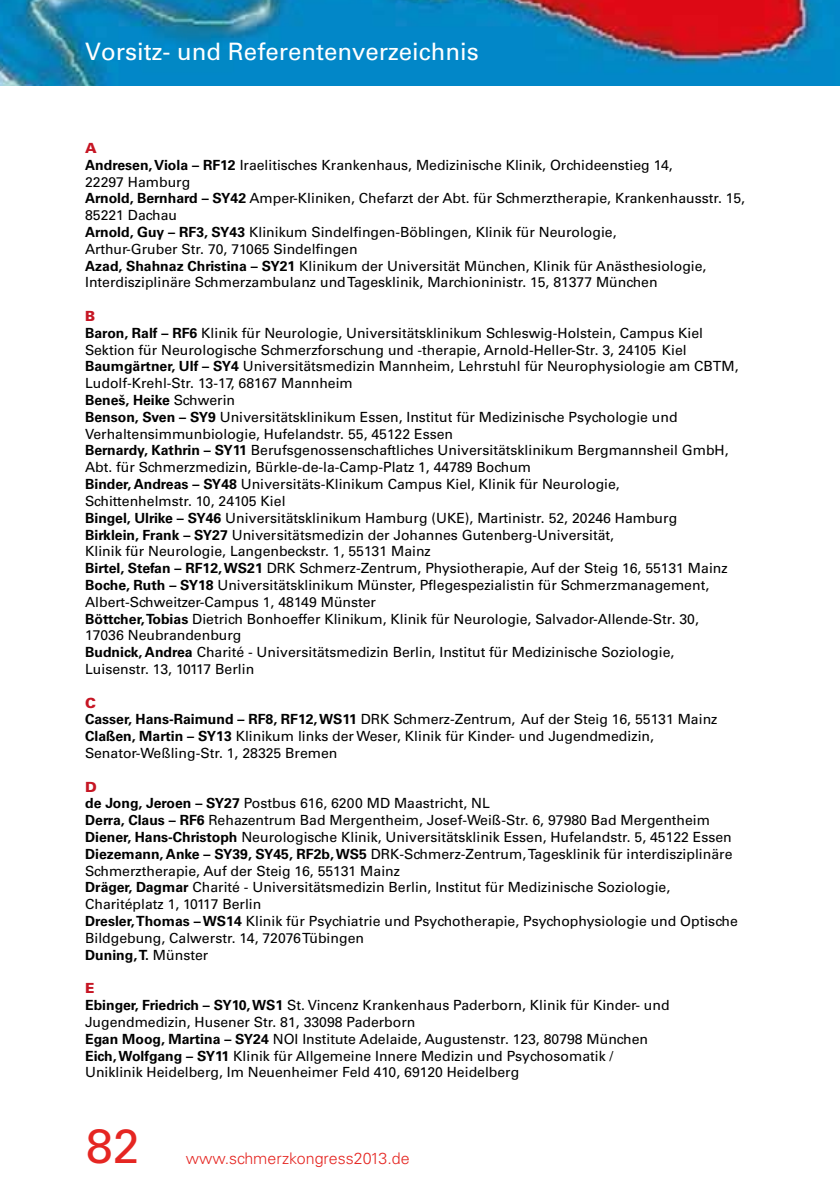
<style>
.page{position:relative;width:840px;height:1191px;background:#fff}
.page>*{position:absolute;margin:0;border:0;box-sizing:border-box;transform-origin:0 0}
.t1{font:48px "Univers LT";color:#e52622}
.t2{font:24px "Univers LT";color:#fff}
.t3{font:300 16px "Univers LT";color:#e52622}
.t4{font:14px/16.8px "Univers LT";color:#000}
.s1{font-weight:900;color:#c61624}
.s2{font-weight:700}
</style>
<div class="page">
<img style="left:0;top:0;width:839px;height:85px">
<h2 class="t2" style="left:85px;top:37px;width:395px">Vorsitz- und Referentenverzeichnis</h2>
<p class="t4" style="left:85px;top:140px;width:661px"><span class="s1">A<br></span><span class="s2">Andresen, Viola – RF12</span> Iraelitisches Krankenhaus, Medizinische Klinik, Orchideenstieg 14,<br>22297 Hamburg<br><span class="s2">Arnold, Bernhard – SY42</span> Amper-Kliniken, Chefarzt der Abt. für Schmerztherapie, Krankenhausstr. 15, 85221 Dachau<br><span class="s2">Arnold, Guy – RF3, SY43</span> Klinikum Sindelfingen-Böblingen, Klinik für Neurologie,<br>Arthur-Gruber Str. 70, 71065 Sindelfingen<br><span class="s2">Azad, Shahnaz Christina – SY21</span> Klinikum der Universität München, Klinik für Anästhesiologie, Interdisziplinäre Schmerzambulanz und Tagesklinik, Marchioninistr. 15, 81377 München</p>
<p class="t4" style="left:85px;top:308px;width:654px"><span class="s1">B<br></span><span class="s2">Baron, Ralf – RF6</span> Klinik für Neurologie, Universitätsklinikum Schleswig-Holstein, Campus Kiel Sektion für Neurologische Schmerzforschung und -therapie, Arnold-Heller-Str. 3, 24105 Kiel <span class="s2">Baumgärtner, Ulf – SY4</span> Universitätsmedizin Mannheim, Lehrstuhl für Neurophysiologie am CBTM, Ludolf-Krehl-Str. 13-17, 68167 Mannheim<br><span class="s2">Beneš, Heike</span> Schwerin<br><span class="s2">Benson, Sven – SY9</span> Universitätsklinikum Essen, Institut für Medizinische Psychologie und Verhaltensimmunbiologie, Hufelandstr. 55, 45122 Essen<br><span class="s2">Bernardy, Kathrin – SY11</span> Berufsgenossenschaftliches Universitätsklinikum Bergmannsheil GmbH, Abt. für Schmerzmedizin, Bürkle-de-la-Camp-Platz 1, 44789 Bochum<br><span class="s2">Binder, Andreas – SY48</span> Universitäts-Klinikum Campus Kiel, Klinik für Neurologie,<br>Schittenhelmstr. 10, 24105 Kiel<br><span class="s2">Bingel, Ulrike – SY46</span> Universitätsklinikum Hamburg (UKE), Martinistr. 52, 20246 Hamburg<br><span class="s2">Birklein, Frank – SY27</span> Universitätsmedizin der Johannes Gutenberg-Universität,<br>Klinik für Neurologie, Langenbeckstr. 1, 55131 Mainz<br><span class="s2">Birtel, Stefan – RF12, WS21</span> DRK Schmerz-Zentrum, Physiotherapie, Auf der Steig 16, 55131 Mainz <span class="s2">Boche, Ruth – SY18</span> Universitätsklinikum Münster, Pflegespezialistin für Schmerzmanagement, Albert-Schweitzer-Campus 1, 48149 Münster<br><span class="s2">Böttcher, Tobias</span> Dietrich Bonhoeffer Klinikum, Klinik für Neurologie, Salvador-Allende-Str. 30, 17036 Neubrandenburg<br><span class="s2">Budnick, Andrea</span> Charité - Universitätsmedizin Berlin, Institut für Medizinische Soziologie, Luisenstr. 13, 10117 Berlin</p>
<p class="t4" style="left:85px;top:694px;width:633px"><span class="s1">C<br></span><span class="s2">Casser, Hans-Raimund – RF8, RF12, WS11</span> DRK Schmerz-Zentrum, Auf der Steig 16, 55131 Mainz <span class="s2">Claßen, Martin – SY13</span> Klinikum links der Weser, Klinik für Kinder- und Jugendmedizin, Senator-Weßling-Str. 1, 28325 Bremen</p>
<p class="t4" style="left:85px;top:778px;width:654px"><span class="s1">D<br></span><span class="s2">de Jong, Jeroen – SY27</span> Postbus 616, 6200 MD Maastricht, NL<br><span class="s2">Derra, Claus – RF6</span> Rehazentrum Bad Mergentheim, Josef-Weiß-Str. 6, 97980 Bad Mergentheim <span class="s2">Diener, Hans-Christoph</span> Neurologische Klinik, Universitätsklinik Essen, Hufelandstr. 5, 45122 Essen <span class="s2">Diezemann, Anke – SY39, SY45, RF2b, WS5</span> DRK-Schmerz-Zentrum, Tagesklinik für interdisziplinäre Schmerztherapie, Auf der Steig 16, 55131 Mainz<br><span class="s2">Dräger, Dagmar</span> Charité - Universitätsmedizin Berlin, Institut für Medizinische Soziologie, Charitéplatz 1, 10117 Berlin<br><span class="s2">Dresler, Thomas – WS14</span> Klinik für Psychiatrie und Psychotherapie, Psychophysiologie und Optische Bildgebung, Calwerstr. 14, 72076 Tübingen<br><span class="s2">Duning, T.</span> Münster</p>
<p class="t4" style="left:85px;top:980px;width:585px"><span class="s1">E<br></span><span class="s2">Ebinger, Friedrich – SY10, WS1</span> St. Vincenz Krankenhaus Paderborn, Klinik für Kinder- und Jugendmedizin, Husener Str. 81, 33098 Paderborn<br><span class="s2">Egan Moog, Martina – SY24</span> NOI Institute Adelaide, Augustenstr. 123, 80798 München <span class="s2">Eich, Wolfgang – SY11</span> Klinik für Allgemeine Innere Medizin und Psychosomatik / Uniklinik Heidelberg, Im Neuenheimer Feld 410, 69120 Heidelberg</p>
<h1 class="t1" style="left:86px;top:1117px;width:55px">82</h1>
<p class="t3" style="left:186px;top:1149px;width:225px">www.schmerzkongress2013.de</p>
</div>
